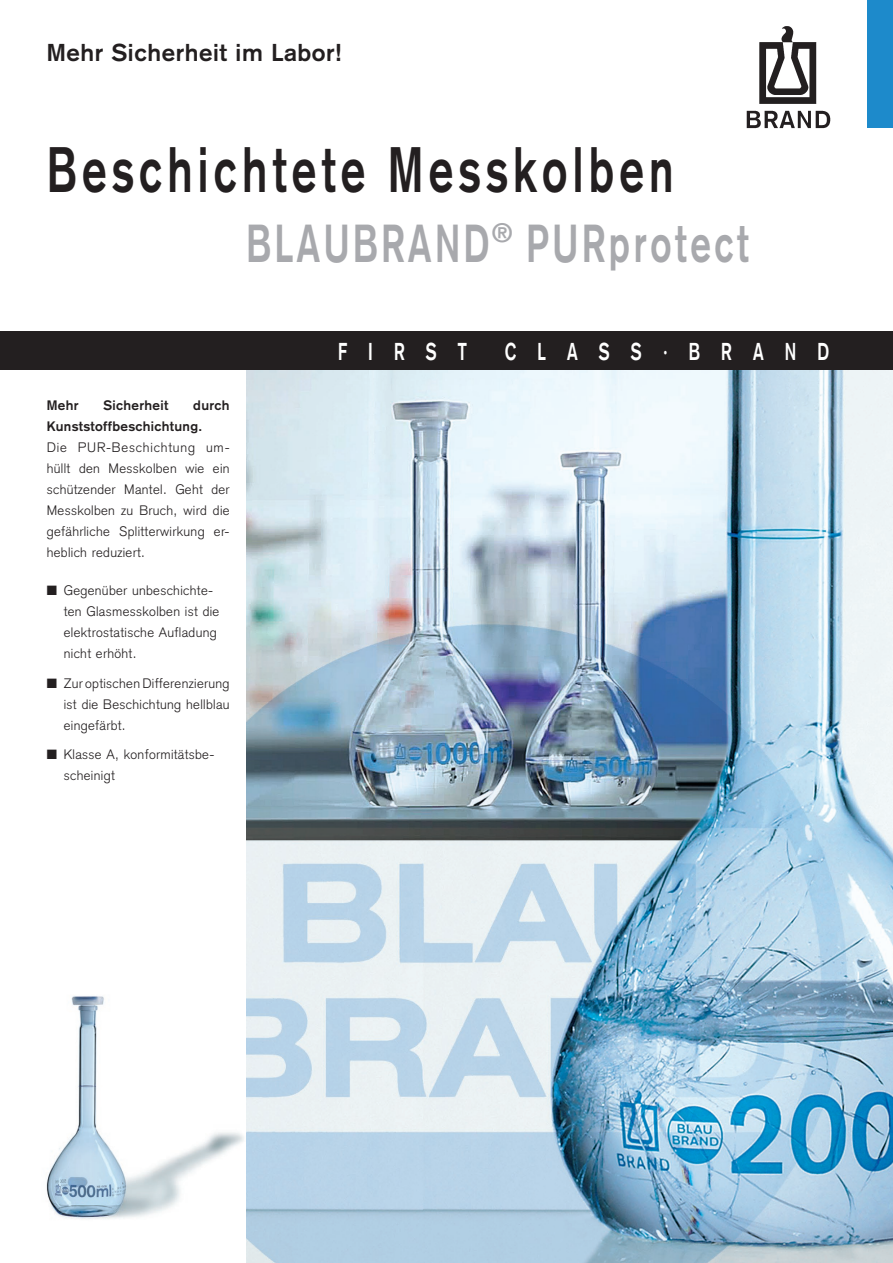
<style>
.page{position:relative;width:893px;height:1263px;background:#fff}
.page>*{position:absolute;margin:0;border:0;box-sizing:border-box;transform-origin:0 0}
.t1{font:700 63px "Akzidenz Grotesk";letter-spacing:.12em;color:#231f20;scale:.7 1}
.t2{font:700 52.5px "Akzidenz Grotesk";letter-spacing:.1em;color:#a8a9ad;scale:.7 1}
.t3{font:700 24px "Akzidenz Grotesk";letter-spacing:.025em;color:#231f20}
.t4{font:700 24px "Akzidenz Grotesk";letter-spacing:1.26em;color:#fff;scale:.7 1}
.t5{font:300 13.5px/21px "Akzidenz Grotesk";letter-spacing:.025em;color:#231f20;text-align:justify}
.t6{font:700 13.5px/21px "Akzidenz Grotesk";letter-spacing:.025em;color:#231f20}
</style>
<div class="page">
<img style="left:46px;top:986px;width:201px;height:243px">
<img style="left:247px;top:370px;width:646px;height:893px">
<div style="left:867px;top:0;width:26px;height:128px;background:#1d8acb"></div>
<div style="left:0;top:332px;width:893px;height:38px;background:#231f20"></div>
<img style="left:746px;top:26px;width:84px;height:102px">
<h3 class="t3" style="left:47px;top:38px;width:296px">Mehr Sicherheit im Labor!</h3>
<h1 class="t1" style="left:47px;top:133px;width:896px">Beschichtete Messkolben</h1>
<h2 class="t2" style="left:247px;top:212px;width:719px">BLAUBRAND<sup>®</sup> PURprotect</h2>
<p class="t6" style="left:47px;top:395px;width:33px">Mehr</p>
<p class="t6" style="left:103px;top:395px;width:66px">Sicherheit</p>
<p class="t6" style="left:47px;top:395px;width:184px;text-indent:146px">durch<br>Kunststoffbeschichtung.</p>
<p class="t5" style="left:47px;top:437px;width:184px">Die PUR-Beschichtung um&shy;hüllt den Messkolben wie ein schützender Mantel. Geht der Messkolben zu Bruch, wird die gefährliche Splitterwirkung er&shy;heblich reduziert.</p>
<p class="t5" style="left:64px;top:580px;width:157px;text-align:left;text-indent:-17px">■ Gegenüber unbeschichte&shy;ten Glasmesskolben ist die elektrostatische Aufladung nicht erhöht.</p>
<p class="t5" style="left:64px;top:673px;width:167px;text-indent:-17px">■ Zur optischen Differenzierung ist die Beschichtung hellblau eingefärbt.</p>
<p class="t5" style="left:64px;top:744px;width:152px;text-indent:-17px">■ Klasse A, konformitätsbe&shy;scheinigt</p>
<h3 class="t4" style="left:338px;top:337px;width:186px">FIRST</h3>
<h3 class="t4" style="left:505px;top:337px;width:465px">CLASS·BRAND</h3>
</div>
